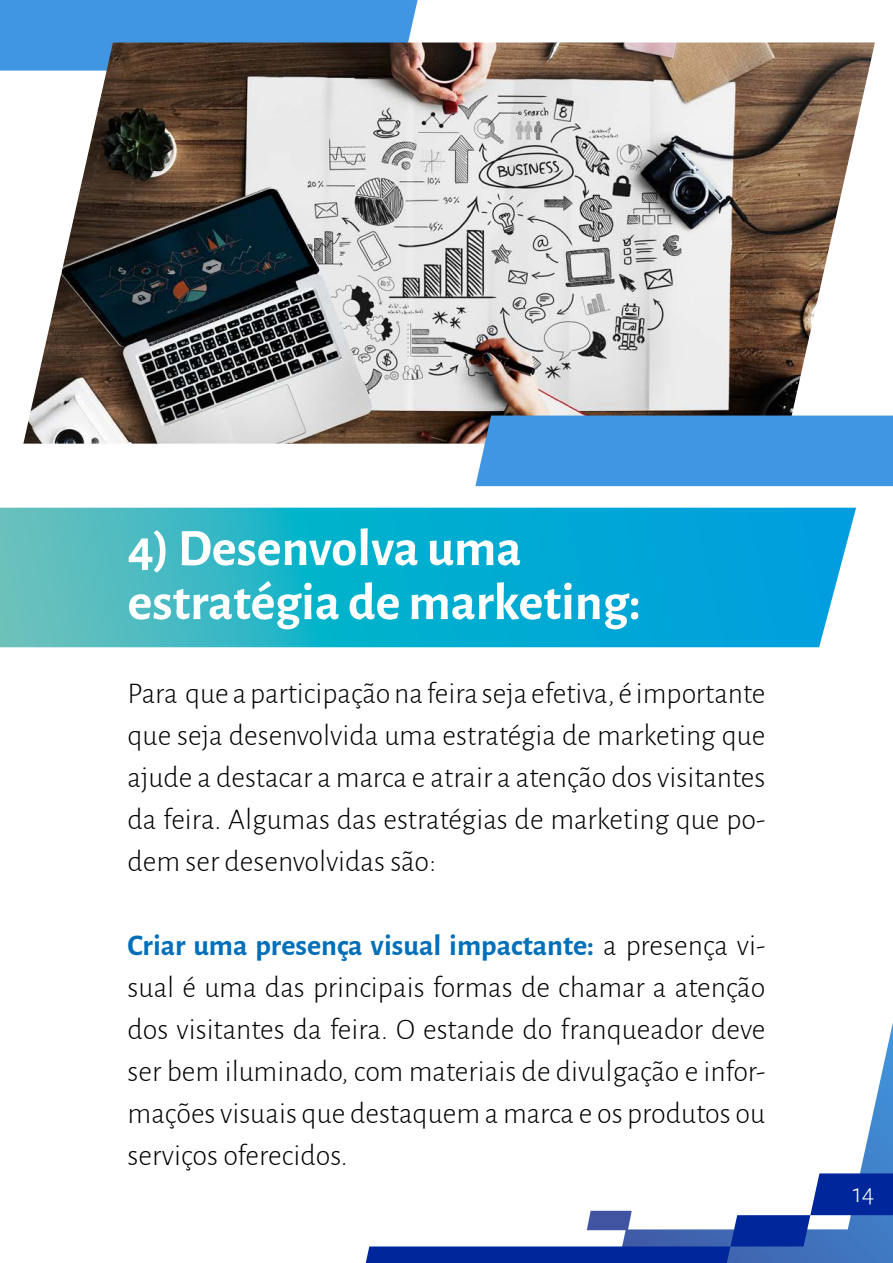
<style>
.page{position:relative;width:893px;height:1263px;background:#fff}
.page>*{position:absolute;margin:0;border:0;box-sizing:border-box;transform-origin:0 0}
.t1{font:700 52.5px/54px "Alegreya Sans";color:#fff}
.t2{font:300 30px/42px "Alegreya Sans";color:#000;text-align:justify}
.t3{font:300 27px "Alegreya Sans";color:#fff}
.s1{font-weight:700;color:#006fb9}
</style>
<div class="page">
<svg style="left:0;top:508px;width:856px;height:139px;background:#1eb0ce"></svg>
<div style="left:0;top:0;width:418px;height:71px;background:#4096e3"></div>
<img style="left:23px;top:43px;width:852px;height:401px">
<div style="left:475px;top:416px;width:418px;height:70px;background:#4096e3"></div>
<svg style="left:860px;top:1022px;width:33px;height:151px"></svg>
<svg style="left:366px;top:1173px;width:527px;height:90px"></svg>
<h1 class="t1" style="left:128px;top:517px;width:515px">4)Desenvolva uma estratégia de marketing:</h1>
<p class="t2" style="left:128px;top:671px;width:639px">Para que a participação na feira seja efetiva, é importante que seja desenvolvida uma estratégia de marketing que ajude a destacar a marca e atrair a atenção dos visitantes da feira. Algumas das estratégias de marketing que po&shy;dem ser desenvolvidas são:</p>
<p class="t2" style="left:128px;top:923px;width:639px"><span class="s1">Criar uma presença visual impactante:</span> a presença vi&shy;sual é uma das principais formas de chamar a atenção dos visitantes da feira. O estande do franqueador deve ser bem iluminado, com materiais de divulgação e infor&shy;mações visuais que destaquem a marca e os produtos ou serviços oferecidos.</p>
<p class="t3" style="left:853px;top:1175px;width:23px">14</p>
</div>
